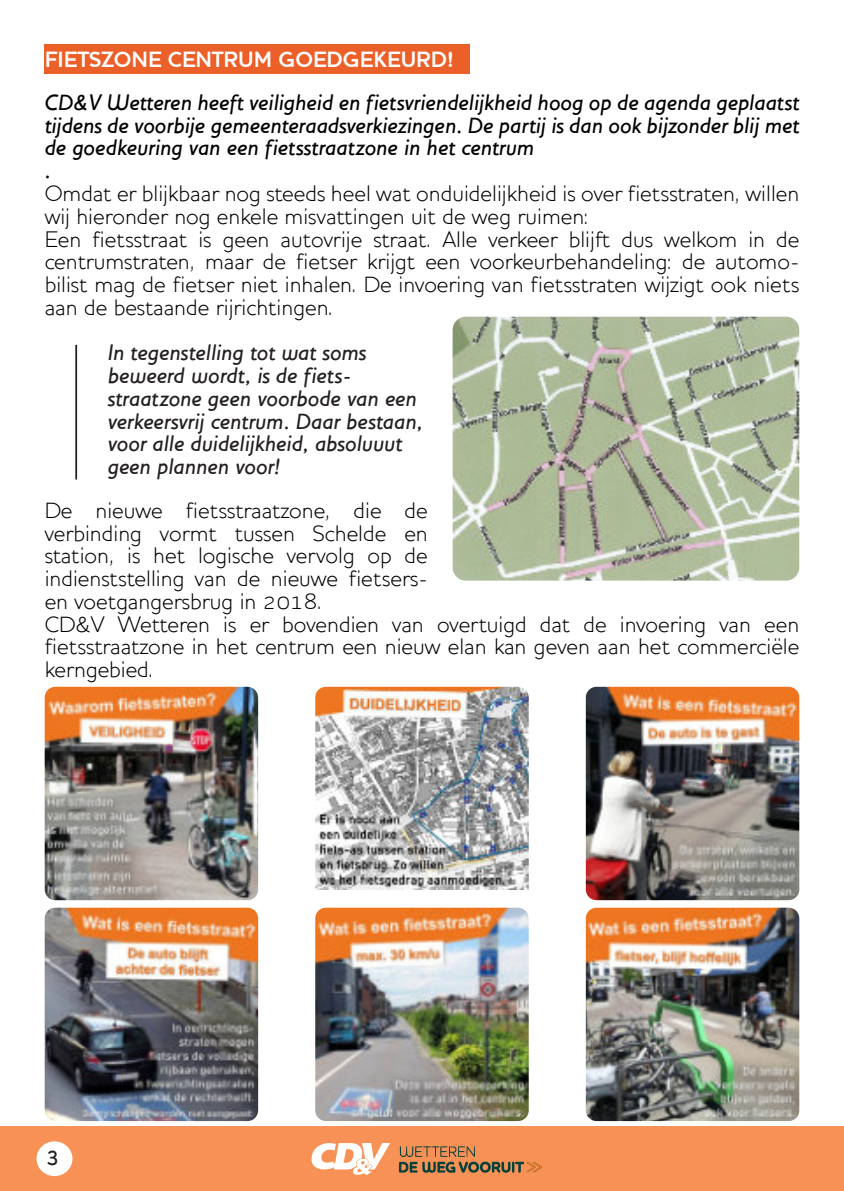
<style>
.page{position:relative;width:844px;height:1191px;background:#fff}
.page>*{position:absolute;margin:0;border:0;box-sizing:border-box;transform-origin:0 0}
.t1{font:300 22.75px/22.8px "Houschka Alt";color:#000}
.t2{font:italic 500 22.75px/22.8px "Houschka";color:#000}
.t3{font:italic 500 22.75px/22.8px "Houschka";color:#231f20}
.t4{font:700 22.4px "Houschka Alt";color:#fff}
.t5{font:500 21px "Houschka";color:#231f20}
</style>
<div class="page">
<div style="left:0;top:1126px;width:843px;height:65px;background:#f79156"></div>
<div style="left:36px;top:1141px;width:36px;height:35px;background:#fff;border-radius:50%"></div>
<svg style="left:399px;top:1146px;width:142px;height:27px"></svg>
<svg style="left:311px;top:1143px;width:79px;height:31px"></svg>
<hr style="left:75px;top:345px;width:2px;height:134px;background:#231f20">
<div style="left:45px;top:45px;width:425px;height:29px;background:#eb5f28"></div>
<img style="left:452px;top:317px;width:347px;height:263px;border-radius:13px">
<img style="left:45px;top:687px;width:213px;height:213px;border-radius:11px">
<img style="left:315px;top:687px;width:213px;height:202px">
<img style="left:585px;top:687px;width:214px;height:213px;border-radius:11px">
<img style="left:45px;top:907px;width:213px;height:214px;border-radius:11px">
<img style="left:315px;top:907px;width:213px;height:214px;border-radius:11px">
<img style="left:585px;top:907px;width:214px;height:214px;border-radius:11px">
<p class="t4" style="left:45px;top:46px;width:410px">FIETSZONE CENTRUM GOEDGEKEURD!</p>
<p class="t2" style="left:45px;top:91px;width:756px">CD&amp;V Wetteren heeft veiligheid en fietsvriendelijkheid hoog op de agenda geplaatst tijdens de voorbije gemeenteraadsverkiezingen. De partij is dan ook bijzonder blij met de goedkeuring van een fietsstraatzone in het centrum<br>.</p>
<p class="t1" style="left:45px;top:182px;width:756px">Omdat er blijkbaar nog steeds heel wat onduidelijkheid is over fietsstraten, willen wij hieronder nog enkele misvattingen uit de weg ruimen:<br>Een fietsstraat is geen autovrije straat. Alle verkeer blijft dus welkom in de centrumstraten, maar de fietser krijgt een voorkeurbehandeling: de automo&shy;bilist mag de fietser niet inhalen. De invoering van fietsstraten wijzigt ook niets aan de bestaande rijrichtingen.</p>
<p class="t3" style="left:108px;top:341px;width:316px">In tegenstelling tot wat soms beweerd wordt, is de fiets&shy;straatzone geen voorbode van een verkeersvrij centrum. Daar bestaan, voor alle duidelijkheid, absoluuut geen plannen voor!</p>
<p class="t1" style="left:45px;top:499px;width:756px">De nieuwe fietsstraatzone, die de<br>verbinding vormt tussen Schelde en<br>station, is het logische vervolg op de<br>indienststelling van de nieuwe fietsers-<br>en voetgangersbrug in 2018.<br>CD&amp;V Wetteren is er bovendien van overtuigd dat de invoering van een fietsstraatzone in het centrum een nieuw elan kan geven aan het commerciële kerngebied.</p>
<p class="t5" style="left:48px;top:1145px;width:12px">3</p>
</div>
